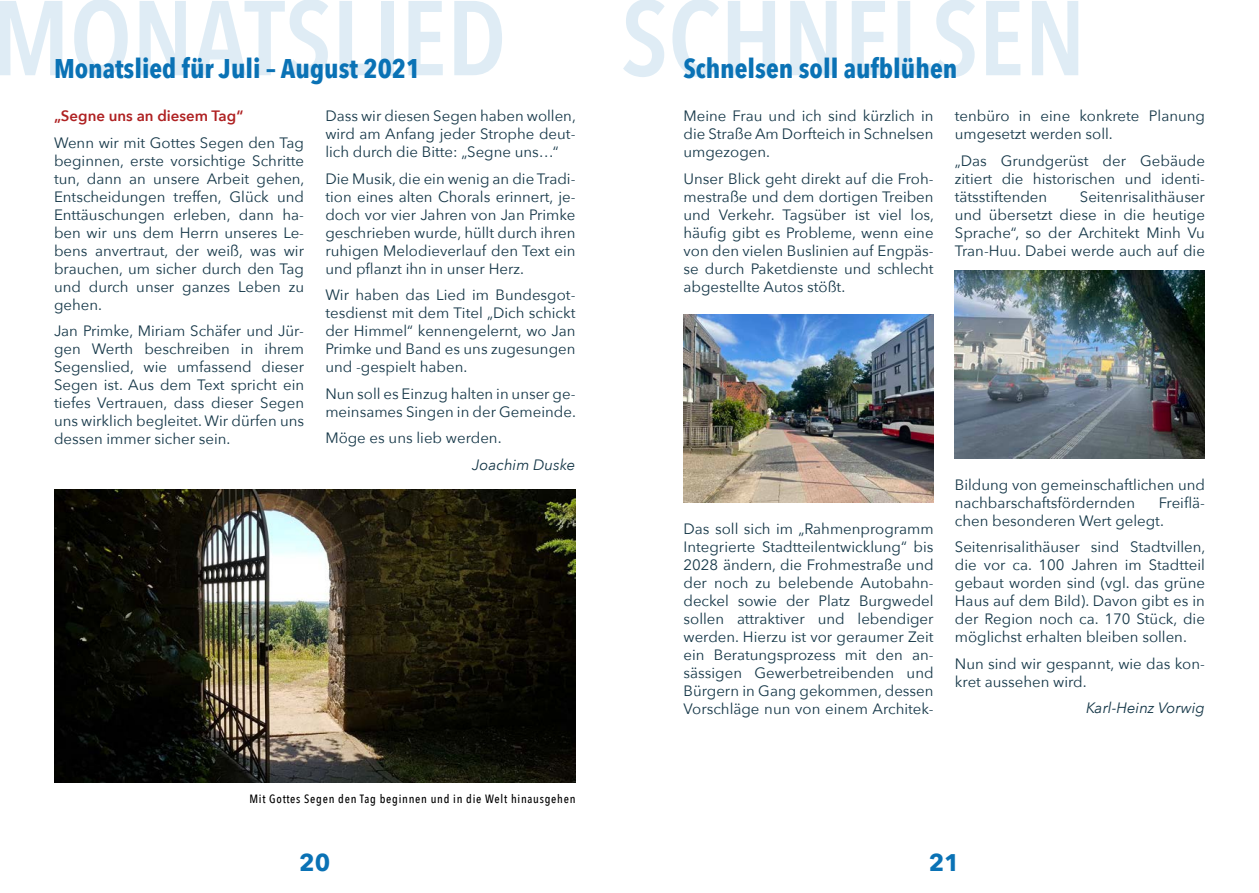
<style>
.page{position:relative;width:1259px;height:893px;background:#fff}
.page>*{position:absolute;margin:0;border:0;box-sizing:border-box;transform-origin:0 0}
.t1{font:600 105px "Avenir Next Condensed";color:#0a72b5}
.t2{font:700 27px "Avenir Next Condensed";color:#0a72b5}
.Fließtext{font:700 24px "Avenir Next";color:#0a72b5}
.Fließtext-2{font:15px/18px "Avenir Next";color:#153748;text-align:justify}
.Fließtext-3{font:italic 15px "Avenir Next";color:#153748}
.Fließtext-4{font:600 15px "Avenir Next";color:#af2122}
.t3{font:500 12px "Avenir Next Condensed";letter-spacing:.06em;color:#000001}
</style>
<div class="page">
<img style="left:955px;top:271px;width:250px;height:187px">
<img style="left:683px;top:315px;width:250px;height:187px">
<img style="left:54px;top:489px;width:521px;height:293px">
<h1 class="t1" style="left:-9px;top:-52px;width:516px">MONATSLIED</h1>
<p class="t2" style="left:54px;top:52px;width:368px">Monatslied für Juli – August 2021</p>
<p class="Fließtext-4" style="left:54px;top:103px;width:191px">„Segne uns an diesem Tag“</p>
<p class="Fließtext-2" style="left:54px;top:133px;width:252px">Wenn wir mit Gottes Segen den Tag beginnen, erste vorsichtige Schritte tun, dann an unsere Arbeit gehen, Entscheidungen treffen, Glück und Enttäuschungen erleben, dann ha&shy;ben wir uns dem Herrn unseres Le&shy;bens anvertraut, der weiß, was wir brauchen, um sicher durch den Tag und durch unser ganzes Leben zu gehen.</p>
<p class="Fließtext-2" style="left:54px;top:321px;width:252px">Jan Primke, Miriam Schäfer und Jür&shy;gen Werth beschreiben in ihrem Segenslied, wie umfassend dieser Segen ist. Aus dem Text spricht ein tiefes Vertrauen, dass dieser Segen uns wirklich begleitet. Wir dürfen uns dessen immer sicher sein.</p>
<p class="Fließtext-2" style="left:325px;top:106px;width:252px">Dass wir diesen Segen haben wollen, wird am Anfang jeder Strophe deut&shy;lich durch die Bitte: „Segne uns…“</p>
<p class="Fließtext-2" style="left:325px;top:169px;width:252px">Die Musik, die ein wenig an die Tradi&shy;tion eines alten Chorals erinnert, je&shy;doch vor vier Jahren von Jan Primke geschrieben wurde, hüllt durch ihren ruhigen Melodieverlauf den Text ein und pflanzt ihn in unser Herz.</p>
<p class="Fließtext-2" style="left:325px;top:285px;width:252px">Wir haben das Lied im Bundesgot&shy;tesdienst mit dem Titel „Dich schickt der Himmel“ kennengelernt, wo Jan Primke und Band es uns zugesungen und -gespielt haben.</p>
<p class="Fließtext-2" style="left:325px;top:384px;width:252px">Nun soll es Einzug halten in unser ge&shy;meinsames Singen in der Gemeinde.</p>
<p class="Fließtext-2" style="left:325px;top:428px;width:178px">Möge es uns lieb werden.</p>
<p class="Fließtext-3" style="left:472px;top:452px;width:105px">Joachim Duske</p>
<p class="t3" style="left:249px;top:791px;width:327px">Mit Gottes Segen den Tag beginnen und in die Welt hinausgehen</p>
<p class="Fließtext" style="left:299px;top:842px;width:33px">20</p>
<h1 class="t1" style="left:621px;top:-52px;width:466px">SCHNELSEN</h1>
<p class="t2" style="left:683px;top:52px;width:275px">Schnelsen soll aufblühen</p>
<p class="Fließtext-2" style="left:683px;top:106px;width:252px">Meine Frau und ich sind kürzlich in die Straße Am Dorfteich in Schnelsen umgezogen.</p>
<p class="Fließtext-2" style="left:683px;top:169px;width:252px">Unser Blick geht direkt auf die Froh&shy;mestraße und dem dortigen Treiben und Verkehr. Tagsüber ist viel los, häufig gibt es Probleme, wenn eine von den vielen Buslinien auf Engpäs&shy;se durch Paketdienste und schlecht abgestellte Autos stößt.</p>
<p class="Fließtext-2" style="left:955px;top:106px;width:252px">tenbüro in eine konkrete Planung umgesetzt werden soll.</p>
<p class="Fließtext-2" style="left:955px;top:151px;width:252px">„Das Grundgerüst der Gebäude zitiert die historischen und identi&shy;tätsstiftenden</p>
<p class="Fließtext-2" style="left:955px;top:187px;width:252px;text-indent:125px">Seitenrisalithäuser und übersetzt diese in die heutige Sprache“, so der Architekt Minh Vu Tran-Huu. Dabei werde auch auf die</p>
<p class="Fließtext-2" style="left:683px;top:519px;width:252px">Das soll sich im „Rahmenprogramm Integrierte Stadtteilentwicklung“ bis 2028 ändern, die Frohmestraße und der noch zu belebende Autobahn&shy;deckel sowie der Platz Burgwedel sollen attraktiver und lebendiger werden. Hierzu ist vor geraumer Zeit ein Beratungsprozess mit den an&shy;sässigen Gewerbetreibenden und Bürgern in Gang gekommen, dessen Vorschläge nun von einem Architek-</p>
<p class="Fließtext-2" style="left:955px;top:475px;width:252px">Bildung von gemeinschaftlichen und nachbarschaftsfördernden</p>
<p class="Fließtext-2" style="left:955px;top:493px;width:252px;text-indent:204px">Freiflä&shy;chen besonderen Wert gelegt.</p>
<p class="Fließtext-2" style="left:955px;top:537px;width:252px">Seitenrisalithäuser sind Stadtvillen, die vor ca. 100 Jahren im Stadtteil gebaut worden sind (vgl. das grüne Haus auf dem Bild). Davon gibt es in der Region noch ca. 170 Stück, die möglichst erhalten bleiben sollen.</p>
<p class="Fließtext-2" style="left:955px;top:654px;width:252px">Nun sind wir gespannt, wie das kon&shy;kret aussehen wird.</p>
<p class="Fließtext-3" style="left:1086px;top:695px;width:120px">Karl-Heinz Vorwig</p>
<p class="Fließtext" style="left:928px;top:842px;width:33px">21</p>
</div>
